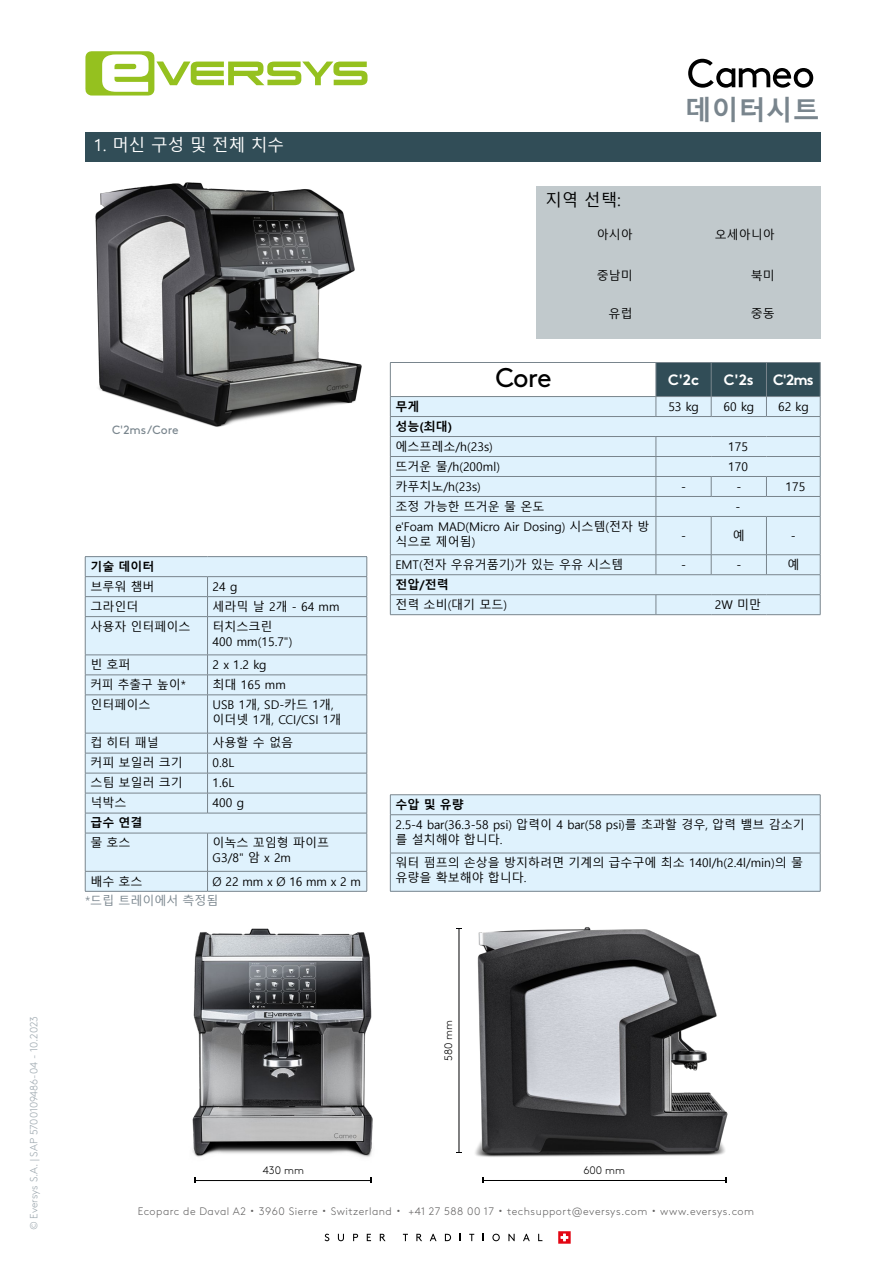
<style>
.page{position:relative;width:893px;height:1263px;background:#fff}
.page>*{position:absolute;margin:0;border:0;box-sizing:border-box;transform-origin:0 0}
.t1{font:700 27px "Malgun Gothic";color:#79858d}
.t2{font:27px "Brown Pro";color:#000}
.t3{font:16.5px "Malgun Gothic";color:#fff}
.t4{font:16.5px "Malgun Gothic";color:#000}
.t5{font:700 15px "Brown Pro";letter-spacing:-.03em;color:#fff}
.t6{font:12px/15px "Malgun Gothic";color:#000}
.t7{font:700 12px "Malgun Gothic";color:#000}
.t8{font:12px "Malgun Gothic";color:#79858d}
.t9{font:12px "Brown Pro";color:#79858d}
.t10{font:300 10.8px "Brown Pro";letter-spacing:.045em;color:#646363}
.t11{font:300 10.8px "Brown Pro";color:#000}
.t12{font:300 10.5px "Brown Pro";letter-spacing:-.005em;color:#9ca7ae}
.s1{font-family:"Koz Go Pr 6 N";font-weight:400}
</style>
<div class="page">
<svg style="left:85px;top:51px;width:282px;height:45px"></svg>
<svg style="left:325px;top:1234px;width:4px;height:7px"></svg>
<svg style="left:338px;top:1234px;width:6px;height:7px"></svg>
<svg style="left:353px;top:1234px;width:5px;height:7px"></svg>
<svg style="left:367px;top:1234px;width:4px;height:7px"></svg>
<svg style="left:380px;top:1234px;width:6px;height:7px"></svg>
<svg style="left:403px;top:1234px;width:5px;height:7px"></svg>
<svg style="left:416px;top:1234px;width:6px;height:7px"></svg>
<svg style="left:430px;top:1234px;width:7px;height:7px"></svg>
<svg style="left:445px;top:1234px;width:6px;height:7px"></svg>
<svg style="left:469px;top:1234px;width:5px;height:7px"></svg>
<svg style="left:492px;top:1234px;width:8px;height:7px"></svg>
<svg style="left:508px;top:1234px;width:7px;height:7px"></svg>
<svg style="left:523px;top:1234px;width:7px;height:7px"></svg>
<svg style="left:538px;top:1234px;width:4px;height:7px"></svg>
<svg style="left:558px;top:1231px;width:13px;height:13px"></svg>
<svg style="left:688px;top:59px;width:125px;height:29px"></svg>
<div style="left:85px;top:132px;width:736px;height:30px;background:#314d57"></div>
<img style="left:95px;top:182px;width:267px;height:245px">
<hr style="left:85px;top:556px;width:123px;height:1px;background:#79858d">
<hr style="left:208px;top:556px;width:159px;height:1px;background:#79858d">
<svg style="left:85px;top:557px;width:283px;height:334px;background:#daecf7"></svg>
<hr style="left:85px;top:891px;width:123px;height:1px;background:#79858d">
<hr style="left:208px;top:891px;width:159px;height:1px;background:#79858d">
<div style="left:536px;top:187px;width:285px;height:152px;background:#c1c9cc"></div>
<svg style="left:390px;top:362px;width:431px;height:253px;background:#d3e5ef"></svg>
<hr style="left:390px;top:614px;width:266px;height:1px;background:#79858d">
<hr style="left:656px;top:614px;width:55px;height:1px;background:#79858d">
<hr style="left:711px;top:614px;width:55px;height:1px;background:#79858d">
<hr style="left:766px;top:614px;width:54px;height:1px;background:#79858d">
<hr style="left:656px;top:362px;width:55px;height:1px;background:#79858d">
<hr style="left:656px;top:363px;width:1px;height:33px;background:#79858d">
<hr style="left:711px;top:362px;width:55px;height:1px;background:#79858d">
<hr style="left:711px;top:363px;width:1px;height:33px;background:#79858d">
<hr style="left:766px;top:362px;width:54px;height:1px;background:#79858d">
<hr style="left:766px;top:363px;width:1px;height:33px;background:#79858d">
<hr style="left:820px;top:363px;width:1px;height:33px;background:#79858d">
<div style="left:390px;top:795px;width:430px;height:20px;background:#dff2fd"></div>
<div style="left:390px;top:815px;width:430px;height:38px;background:#dff2fd"></div>
<div style="left:390px;top:853px;width:430px;height:38px;background:#dff2fd"></div>
<hr style="left:390px;top:794px;width:430px;height:1px;background:#79858d">
<svg style="left:390px;top:795px;width:1px;height:19px"></svg>
<svg style="left:820px;top:795px;width:1px;height:19px"></svg>
<hr style="left:390px;top:814px;width:430px;height:1px;background:#79858d">
<hr style="left:390px;top:815px;width:1px;height:38px;background:#79858d">
<hr style="left:820px;top:815px;width:1px;height:38px;background:#79858d">
<hr style="left:390px;top:853px;width:430px;height:1px;background:#79858d">
<hr style="left:390px;top:853px;width:1px;height:38px;background:#79858d">
<hr style="left:820px;top:853px;width:1px;height:38px;background:#79858d">
<hr style="left:390px;top:891px;width:430px;height:1px;background:#79858d">
<img style="left:192px;top:928px;width:181px;height:254px">
<img style="left:456px;top:927px;width:272px;height:230px">
<hr style="left:459px;top:928px;width:1px;height:225px;background:#020203">
<hr style="left:483px;top:1180px;width:243px;height:1px;background:#000">
<hr style="left:195px;top:1180px;width:176px;height:1px;background:#000">
<p class="t12" style="left:26px;top:1230px;width:216px;rotate:-90deg">© Eversys S.A. | SAP 5700109486-04 - 10.2023</p>
<h2 class="t3" style="left:94px;top:135px;width:192px">1. 머신 구성 및 전체 치수</h2>
<p class="t9" style="left:112px;top:420px;width:68px">C'2ms/Core</p>
<p class="t7" style="left:90px;top:559px;width:66px">기술 데이터</p>
<p class="t6" style="left:90px;top:579px;width:66px">브루워 챔버</p>
<p class="t6" style="left:213px;top:579px;width:26px">24 g</p>
<p class="t6" style="left:90px;top:599px;width:49px">그라인더</p>
<p class="t6" style="left:213px;top:599px;width:128px">세라믹 날 2개 - 64 mm</p>
<p class="t6" style="left:90px;top:619px;width:102px">사용자 인터페이스</p>
<p class="t6" style="left:213px;top:619px;width:81px">터치스크린<br>400 mm(15.7")</p>
<p class="t6" style="left:90px;top:657px;width:42px">빈 호퍼</p>
<p class="t6" style="left:213px;top:657px;width:55px">2 x 1.2 kg</p>
<p class="t6" style="left:90px;top:677px;width:97px">커피 추출구 높이*</p>
<p class="t6" style="left:213px;top:677px;width:75px">최대 165 mm</p>
<p class="t6" style="left:90px;top:697px;width:61px">인터페이스</p>
<p class="t6" style="left:213px;top:697px;width:130px">USB 1개, SD-카드 1개, 이더넷 1개, CCI/CSI 1개</p>
<p class="t6" style="left:90px;top:736px;width:70px">컵 히터 패널</p>
<p class="t6" style="left:213px;top:736px;width:82px">사용할 수 없음</p>
<p class="t6" style="left:90px;top:756px;width:94px">커피 보일러 크기</p>
<p class="t6" style="left:213px;top:756px;width:23px">0.8L</p>
<p class="t6" style="left:90px;top:776px;width:94px">스팀 보일러 크기</p>
<p class="t6" style="left:213px;top:776px;width:23px">1.6L</p>
<p class="t6" style="left:90px;top:796px;width:37px">넉박스</p>
<p class="t6" style="left:213px;top:796px;width:33px">400 g</p>
<p class="t7" style="left:90px;top:816px;width:54px">급수 연결</p>
<p class="t6" style="left:90px;top:836px;width:42px">물 호스</p>
<p class="t6" style="left:213px;top:836px;width:118px">이녹스 꼬임형 파이프<br>G3/8" 암 x 2m</p>
<p class="t6" style="left:90px;top:874px;width:54px">배수 호스</p>
<p class="t6" style="left:213px;top:874px;width:150px">Ø 22 mm x Ø 16 mm x 2 m</p>
<p class="t8" style="left:85px;top:894px;width:135px">*드립 트레이에서 측정됨</p>
<h1 class="t1" style="left:685px;top:94px;width:137px">데이터시트</h1>
<h2 class="t4" style="left:545px;top:191px;width:77px">지역 선택:</h2>
<p class="t6" style="left:597px;top:227px;width:37px">아시아</p>
<p class="t6" style="left:715px;top:227px;width:61px">오세아니아</p>
<p class="t6" style="left:597px;top:269px;width:37px">중남미</p>
<p class="t6" style="left:751px;top:269px;width:25px">북미</p>
<p class="t6" style="left:609px;top:307px;width:25px">유럽</p>
<p class="t6" style="left:751px;top:307px;width:25px">중동</p>
<h1 class="t2" style="left:495px;top:357px;width:58px">Core</h1>
<p class="t5" style="left:668px;top:368px;width:33px">C'2c</p>
<p class="t5" style="left:724px;top:368px;width:31px">C'2s</p>
<p class="t5" style="left:773px;top:368px;width:42px">C'2ms</p>
<p class="t7" style="left:395px;top:399px;width:25px">무게</p>
<p class="t6" style="left:668px;top:399px;width:32px">53 kg</p>
<p class="t6" style="left:724px;top:399px;width:32px">60 kg</p>
<p class="t6" style="left:778px;top:399px;width:32px">62 kg</p>
<p class="t7" style="left:395px;top:419px;width:58px">성능(최대)</p>
<p class="t6" style="left:395px;top:439px;width:99px">에스프레소/h(23s)</p>
<p class="t6" style="left:728px;top:439px;width:21px">175</p>
<p class="t6" style="left:395px;top:459px;width:106px">뜨거운 물/h(200ml)</p>
<p class="t6" style="left:728px;top:459px;width:21px">170</p>
<p class="t6" style="left:395px;top:479px;width:87px">카푸치노/h(23s)</p>
<p class="t6" style="left:681px;top:479px;width:6px">-</p>
<p class="t6" style="left:736px;top:479px;width:6px">-</p>
<p class="t6" style="left:785px;top:479px;width:21px">175</p>
<p class="t6" style="left:395px;top:499px;width:150px">조정 가능한 뜨거운 물 온도</p>
<p class="t6" style="left:736px;top:499px;width:6px">-</p>
<p class="t6" style="left:395px;top:519px;width:256px">e'Foam MAD(Micro Air Dosing) 시스템(전자 방 식으로 제어됨)</p>
<p class="t6" style="left:681px;top:529px;width:6px">-</p>
<p class="t6" style="left:733px;top:529px;width:13px">예</p>
<p class="t6" style="left:791px;top:529px;width:6px">-</p>
<p class="t6" style="left:395px;top:557px;width:229px">EMT(전자 우유거품기)가 있는 우유 시스템</p>
<p class="t6" style="left:681px;top:558px;width:6px">-</p>
<p class="t6" style="left:736px;top:558px;width:6px">-</p>
<p class="t6" style="left:787px;top:558px;width:13px">예</p>
<p class="t7" style="left:395px;top:577px;width:55px">전압/전력</p>
<p class="t6" style="left:395px;top:597px;width:113px">전력 소비(대기 모드)</p>
<p class="t6" style="left:715px;top:597px;width:48px">2W 미만</p>
<p class="t7" style="left:395px;top:797px;width:70px">수압 및 유량</p>
<p class="t6" style="left:395px;top:817px;width:411px">2.5-4 bar(36.3-58 psi) 압력이 4 bar(58 psi)를 초과할 경우, 압력 밸브 감소기 를 설치해야 합니다.</p>
<p class="t6" style="left:395px;top:856px;width:409px">워터 펌프의 손상을 방지하려면 기계의 급수구에 최소 140l/h(2.4l/min)의 물 유량을 확보해야 합니다.</p>
<p class="t11" style="left:441px;top:1061px;width:43px;rotate:-90deg">580 mm</p>
<p class="t11" style="left:263px;top:1162px;width:43px">430 mm</p>
<p class="t11" style="left:583px;top:1162px;width:43px">600 mm</p>
<p class="t10" style="left:138px;top:1203px;width:618px">Ecoparc de Daval A2 <span class="s1">・</span> 3960 Sierre <span class="s1">・</span> Switzerland <span class="s1">・</span> +41 27 588 00 17 <span class="s1">・</span> techsupport@eversys.com <span class="s1">・</span> www.eversys.com</p>
</div>
